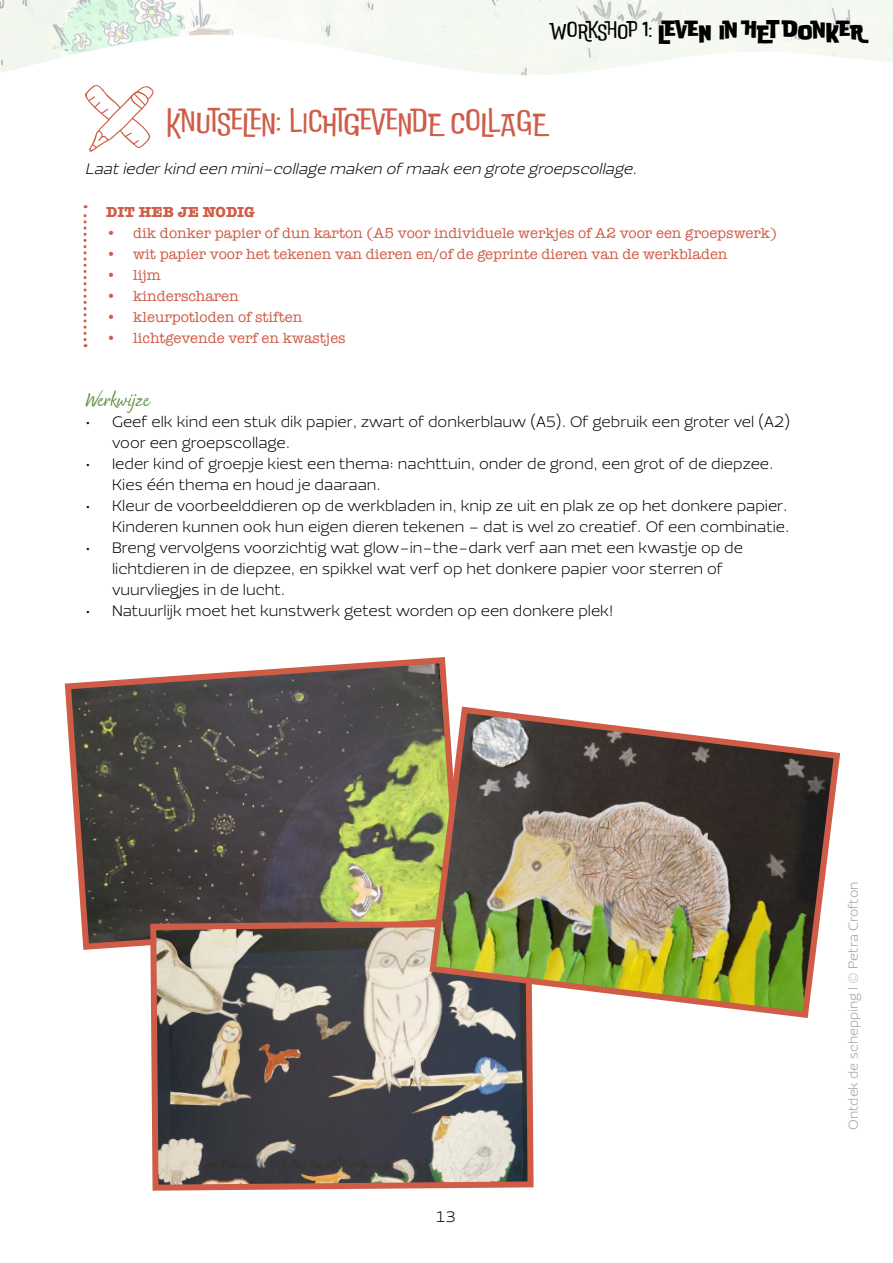
<style>
.page{position:relative;width:893px;height:1263px;background:#fff}
.page>*{position:absolute;margin:0;border:0;box-sizing:border-box;transform-origin:0 0}
.t1{font:300 31.5px "Do Ub Le Ba Ss";color:#ce5c46}
.t2{font:700 22.5px "Do Ub Le Ba Ss";color:#000}
.t3{font:22.5px "Good Karma Smooth";color:#639141}
.t4{font:300 15.75px/21px "Ezzo";color:#000}
.t5{font:italic 300 15.75px "Ezzo";color:#000}
.t6{font:15px "American Typewriter";color:#ce5c46}
.t7{font:700 15px "American Typewriter";color:#ce5c46}
.t8{font:300 13.5px "Ezzo";color:#9d9d9c}
.s1{font-weight:300}
</style>
<div class="page">
<img style="left:0;top:0;width:893px;height:76px">
<svg style="left:84px;top:205px;width:3px;height:142px"></svg>
<svg style="left:85px;top:85px;width:69px;height:67px"></svg>
<svg style="left:64px;top:657px;width:385px;height:293px"></svg>
<svg style="left:147px;top:917px;width:387px;height:274px"></svg>
<img style="left:426px;top:703px;width:415px;height:318px">
<h2 class="t2" style="left:550px;top:17px;width:315px"><span class="s1">WORKSHOP 1:</span> LEVEN IN HET DONKER</h2>
<h1 class="t1" style="left:166px;top:97px;width:381px">KNUTSELEN: LICHTGEVENDE COLLAGE</h1>
<p class="t5" style="left:85px;top:159px;width:558px">Laatiederkind een mini-collage maken ofmaak een grote groepscollage.</p>
<p class="t7" style="left:106px;top:199px;width:150px">DIT HEB JE NODIG</p>
<p class="t6" style="left:106px;top:221px;width:672px">• dik donker papier of dun karton (A5 voor individuele werkjes of A2 voor een groepswerk)</p>
<p class="t6" style="left:106px;top:242px;width:623px">• wit papier voor het tekenen van dieren en/of de geprinte dieren van de werkbladen</p>
<p class="t6" style="left:106px;top:263px;width:56px">• lijm</p>
<p class="t6" style="left:106px;top:284px;width:134px">• kinderscharen</p>
<p class="t6" style="left:106px;top:305px;width:197px">• kleurpotloden of stiften</p>
<p class="t6" style="left:106px;top:326px;width:241px">• lichtgevende verf en kwastjes</p>
<h2 class="t3" style="left:85px;top:387px;width:66px">Werkwijze</h2>
<p class="t4" style="left:112px;top:411px;width:680px;text-indent:-27px">• Geef elk kind een stuk dik papier, zwart of donkerblauw (A5). Of gebruik een groter vel (A2) voor een groepscollage.</p>
<p class="t4" style="left:112px;top:453px;width:663px;text-indent:-27px">• Ieder kind of groepje kiest een thema: nachttuin, onder de grond, een grot of de diepzee.<br>Kies één thema en houd je daaraan.</p>
<p class="t4" style="left:85px;top:495px;width:706px;text-align:right">• Kleur de voorbeelddieren op de werkbladen in, knip ze uit en plak ze op het donkere papier.<br>Kinderen kunnen ook hun eigen dieren tekenen – dat is wel zo creatief. Of een combinatie.</p>
<p class="t4" style="left:112px;top:537px;width:632px;text-indent:-27px">• Breng vervolgens voorzichtig wat glow-in-the-dark verf aan met een kwastje op de lichtdieren in de diepzee, en spikkel wat verf op het donkere papier voor sterren of vuurvliegjes in de lucht.</p>
<p class="t4" style="left:85px;top:600px;width:530px">• Natuurlijk moet het kunstwerk getest worden op een donkere plek!</p>
<p class="t4" style="left:436px;top:1206px;width:21px">13</p>
<p class="t8" style="left:845px;top:1130px;width:250px;rotate:-90deg">Ontdek de schepping l © Petra Crofton</p>
</div>
